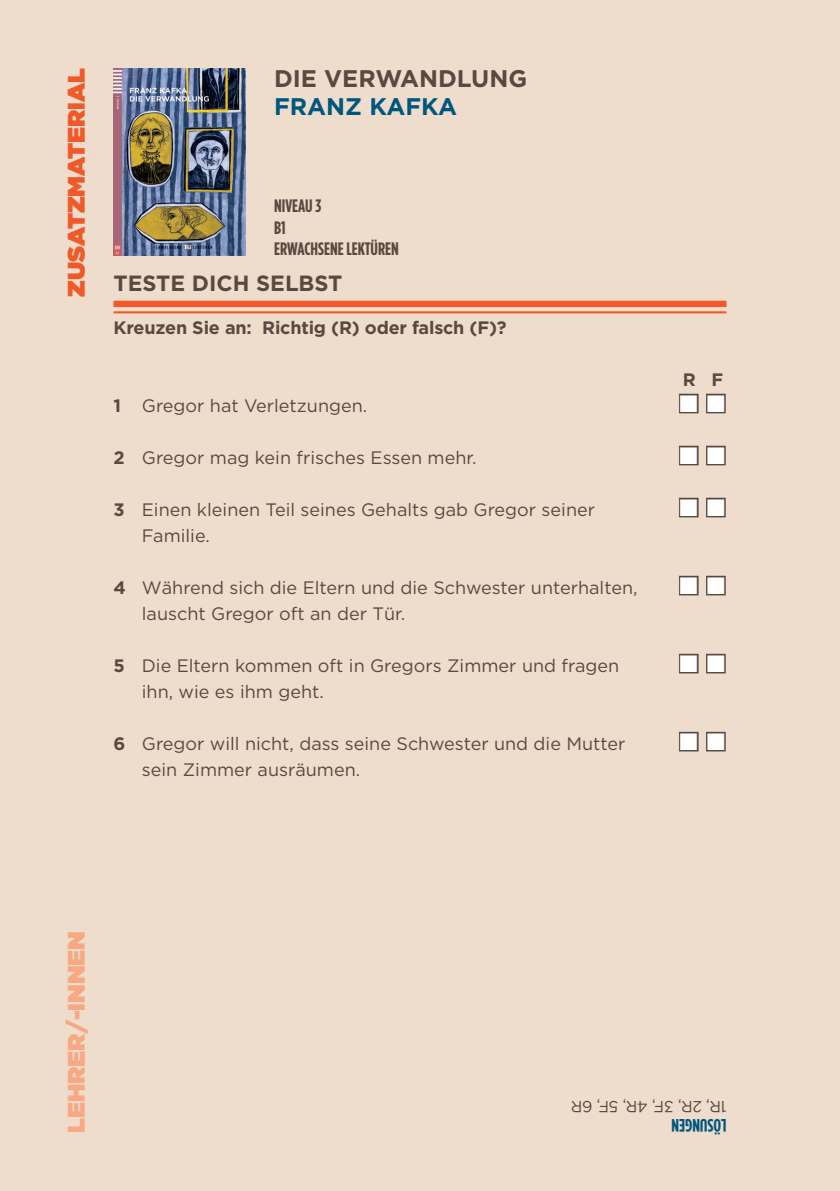
<style>
.page{position:relative;width:840px;height:1191px;background:#fff}
.page>*{position:absolute;margin:0;border:0;box-sizing:border-box;transform-origin:0 0}
.t1{font:700 24px "Gotham HTF";color:#594a41}
.t2{font:900 24px "Gotham HTF";color:#f15929}
.t3{font:900 24px "Gotham HTF";color:#f8a983}
.t4{font:700 24px "Gotham HTF";color:#00577e}
.t5{font:700 22px "Gotham HTF";color:#594a41}
.t6{font:18px/26px "Gotham HTF";color:#594a41}
.t7{font:700 18px "Gotham HTF";letter-spacing:-.01em;color:#594a41}
.t8{font:700 condensed 18px/21.6px "Gotham HTF";color:#594a41}
.t9{font:700 condensed 18px "Gotham HTF";color:#00577e}
.t10{font:16px "Gotham HTF";letter-spacing:-.025em;color:#594a41}
.s1{font-weight:700}
</style>
<div class="page">
<div style="left:0;top:0;width:839px;height:1191px;background:#eeddcd"></div>
<img style="left:113px;top:68px;width:132px;height:187px">
<div style="left:113px;top:301px;width:613px;height:6px;background:#f15929"></div>
<hr style="left:113px;top:311px;width:613px;height:2px;background:#f15929">
<div style="left:678px;top:394px;width:20px;height:19px;border:3px solid #594a41"></div>
<div style="left:705px;top:394px;width:20px;height:19px;border:3px solid #594a41"></div>
<div style="left:678px;top:446px;width:20px;height:19px;border:3px solid #594a41"></div>
<div style="left:705px;top:446px;width:20px;height:19px;border:3px solid #594a41"></div>
<div style="left:678px;top:498px;width:20px;height:19px;border:3px solid #594a41"></div>
<div style="left:705px;top:498px;width:20px;height:19px;border:3px solid #594a41"></div>
<div style="left:678px;top:576px;width:20px;height:19px;border:3px solid #594a41"></div>
<div style="left:705px;top:576px;width:20px;height:19px;border:3px solid #594a41"></div>
<div style="left:678px;top:654px;width:20px;height:19px;border:3px solid #594a41"></div>
<div style="left:705px;top:654px;width:20px;height:19px;border:3px solid #594a41"></div>
<div style="left:678px;top:732px;width:20px;height:19px;border:3px solid #594a41"></div>
<div style="left:705px;top:732px;width:20px;height:19px;border:3px solid #594a41"></div>
<svg style="left:680px;top:395px;width:43px;height:17px"></svg>
<svg style="left:680px;top:447px;width:43px;height:17px"></svg>
<svg style="left:680px;top:499px;width:43px;height:17px"></svg>
<svg style="left:680px;top:577px;width:43px;height:17px"></svg>
<svg style="left:680px;top:655px;width:43px;height:17px"></svg>
<svg style="left:680px;top:733px;width:43px;height:17px"></svg>
<h1 class="t2" style="left:62px;top:296px;width:230px;rotate:-90deg">ZUSATZMATERIAL</h1>
<h1 class="t1" style="left:274px;top:65px;width:254px">DIE VERWANDLUNG</h1>
<h1 class="t4" style="left:274px;top:93px;width:184px">FRANZ KAFKA</h1>
<p class="t8" style="left:274px;top:194px;width:126px">NIVEAU 3<br>B1<br>ERWACHSENE LEKTÜREN</p>
<p class="t5" style="left:113px;top:270px;width:230px">TESTE DICH SELBST</p>
<p class="t7" style="left:113px;top:317px;width:394px">Kreuzen Sie an: Richtig (R) oder falsch (F)?</p>
<p class="t6" style="left:113px;top:392px;width:255px"><span class="s1">1</span> Gregor hat Verletzungen.</p>
<p class="t6" style="left:113px;top:444px;width:364px"><span class="s1">2</span> Gregor mag kein frisches Essen mehr.</p>
<p class="t6" style="left:142px;top:496px;width:454px;text-indent:-28px"><span class="s1">3</span> Einen kleinen Teil seines Gehalts gab Gregor seiner<br>Familie.</p>
<p class="t6" style="left:142px;top:574px;width:497px;text-indent:-28px"><span class="s1">4</span> Während sich die Eltern und die Schwester unterhalten, lauscht Gregor oft an der Tür.</p>
<p class="t6" style="left:142px;top:652px;width:478px;text-indent:-28px"><span class="s1">5</span> Die Eltern kommen oft in Gregors Zimmer und fragen ihn, wie es ihm geht.</p>
<p class="t6" style="left:142px;top:730px;width:484px;text-indent:-28px"><span class="s1">6</span> Gregor will nicht, dass seine Schwester und die Mutter sein Zimmer ausräumen.</p>
<p class="t7" style="left:682px;top:369px;width:42px">R F</p>
<h1 class="t3" style="left:62px;top:1132px;width:203px;rotate:-90deg">LEHRER/-INNEN</h1>
<p class="t10" style="left:726px;top:1115px;width:157px;rotate:-180deg">1R, 2R, 3F, 4R, 5F, 6R</p>
<p class="t9" style="left:726px;top:1135px;width:56px;rotate:-180deg">LÖSUNGEN</p>
</div>
